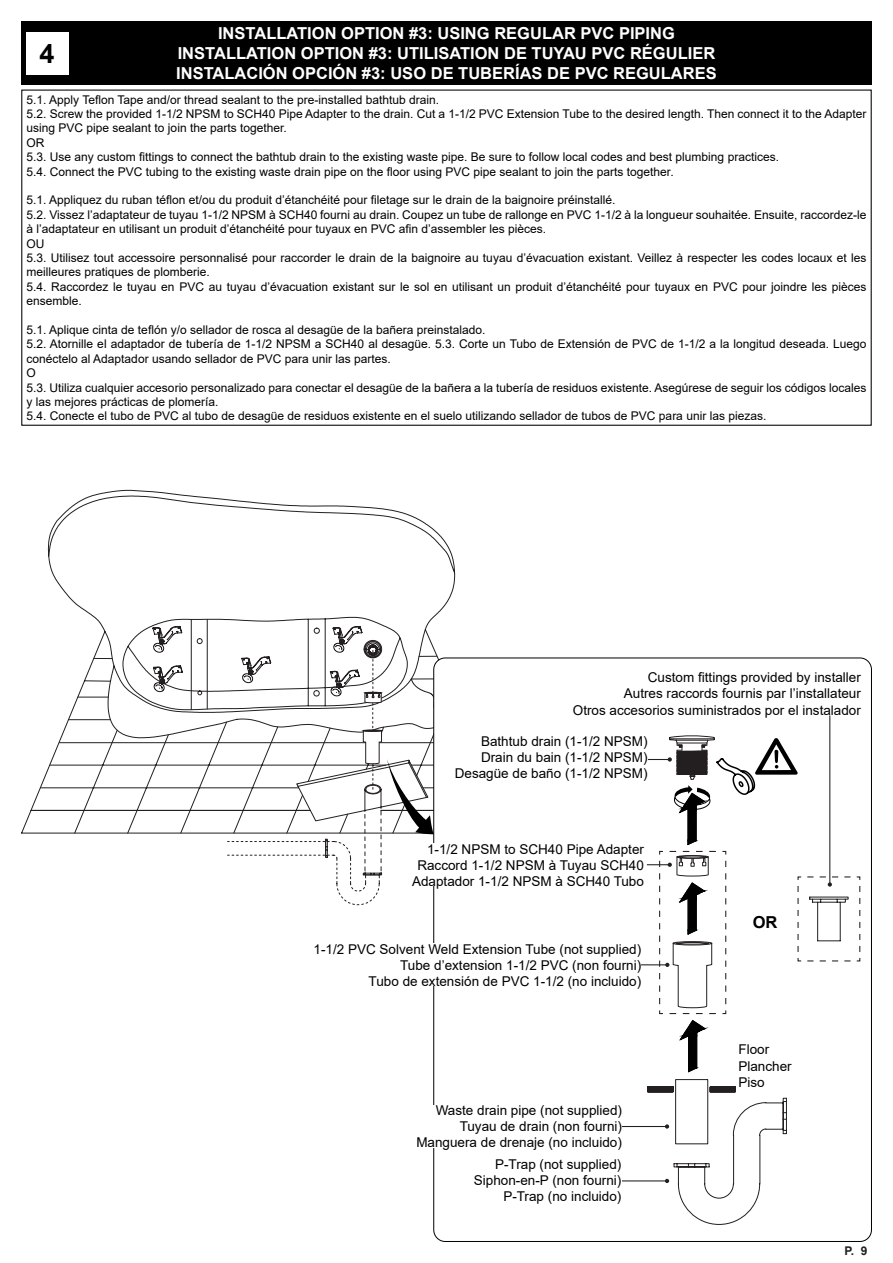
<style>
.page{position:relative;width:893px;height:1263px;background:#fff}
.page>*{position:absolute;margin:0;border:0;box-sizing:border-box;transform-origin:0 0}
.t1{font:700 27px "Arial";color:#000}
.t2{font:700 16.5px "Arial";color:#fff}
.t3{font:700 16.5px "Arial";color:#000}
.t4{font:13.5px "Arial";color:#000}
.t5{font:12px/14.4px "Arial";color:#000}
.t6{font:700 12px "Arial";color:#231f20}
</style>
<div class="page">
<div style="left:21px;top:21px;width:851px;height:64px;background:#000"></div>
<div style="left:26px;top:32px;width:42px;height:42px;background:#fff"></div>
<svg style="left:21px;top:490px;width:434px;height:344px"></svg>
<svg style="left:30px;top:650px;width:412px;height:255px"></svg>
<hr style="left:207px;top:619px;width:1px;height:90px;background:#231f20">
<hr style="left:191px;top:619px;width:1px;height:91px;background:#231f20">
<div style="left:434px;top:658px;width:437px;height:583px;background:#fff;border-radius:12px"></div>
<div style="left:675px;top:1079px;width:33px;height:65px;border:1px solid #231f20"></div>
<svg style="left:680px;top:1020px;width:25px;height:52px"></svg>
<hr style="left:638px;top:759px;width:32px;height:1px;background:#231f20">
<svg style="left:668px;top:735px;width:130px;height:109px"></svg>
<hr style="left:635px;top:964px;width:32px;height:1px;background:#231f20">
<svg style="left:152px;top:626px;width:31px;height:27px"></svg>
<svg style="left:332px;top:626px;width:31px;height:27px"></svg>
<svg style="left:153px;top:665px;width:30px;height:27px"></svg>
<svg style="left:241px;top:656px;width:31px;height:27px"></svg>
<svg style="left:647px;top:850px;width:80px;height:164px"></svg>
<div style="left:673px;top:941px;width:39px;height:4px;border:1px solid #231f20;border-radius:50%"></div>
<div style="left:676px;top:942px;width:33px;height:2px;border:1px solid #231f20;border-radius:50%"></div>
<svg style="left:325px;top:669px;width:108px;height:204px"></svg>
<hr style="left:829px;top:715px;width:1px;height:169px;background:#231f20">
<svg style="left:797px;top:876px;width:64px;height:86px"></svg>
<hr style="left:620px;top:1126px;width:47px;height:1px;background:#231f20">
<hr style="left:620px;top:1180px;width:47px;height:1px;background:#231f20">
<svg style="left:647px;top:1086px;width:140px;height:139px"></svg>
<div style="left:455px;top:736px;width:193px;height:42px;background:#fff"></div>
<div style="left:412px;top:844px;width:232px;height:42px;background:#fff"></div>
<div style="left:314px;top:944px;width:327px;height:42px;background:#fff"></div>
<div style="left:738px;top:1044px;width:54px;height:43px;background:#fff"></div>
<p class="t2" style="left:218px;top:22px;width:458px">INSTALLATION OPTION #3: USING REGULAR PVC PIPING</p>
<p class="t2" style="left:178px;top:42px;width:539px">INSTALLATION OPTION #3: UTILISATION DE TUYAU PVC RÉGULIER</p>
<p class="t2" style="left:176px;top:62px;width:542px">INSTALACIÓN OPCIÓN #3: USO DE TUBERÍAS DE PVC REGULARES</p>
<p class="t5" style="left:27px;top:92px;width:414px">5.1. Apply Teflon Tape and/or thread sealant to the pre-installed bathtub drain.</p>
<p class="t5" style="left:27px;top:107px;width:841px">5.2. Screw the provided 1-1/2 NPSM to SCH40 Pipe Adapter to the drain. Cut a 1-1/2 PVC Extension Tube to the desired length. Then connect it to the Adapter using PVC pipe sealant to join the parts together.</p>
<p class="t5" style="left:27px;top:135px;width:19px">OR</p>
<p class="t5" style="left:27px;top:150px;width:754px">5.3. Use any custom fittings to connect the bathtub drain to the existing waste pipe. Be sure to follow local codes and best plumbing practices.</p>
<p class="t5" style="left:27px;top:164px;width:649px">5.4. Connect the PVC tubing to the existing waste drain pipe on the floor using PVC pipe sealant to join the parts together.</p>
<p class="t5" style="left:27px;top:193px;width:590px">5.1. Appliquez du ruban téflon et/ou du produit d’étanchéité pour filetage sur le drain de la baignoire préinstallé.</p>
<p class="t5" style="left:27px;top:207px;width:841px">5.2. Vissez l’adaptateur de tuyau 1-1/2 NPSM à SCH40 fourni au drain. Coupez un tube de rallonge en PVC 1-1/2 à la longueur souhaitée. Ensuite, raccordez-le à l’adaptateur en utilisant un produit d’étanchéité pour tuyaux en PVC afin d’assembler les pièces.</p>
<p class="t5" style="left:27px;top:236px;width:19px">OU</p>
<p class="t5" style="left:27px;top:251px;width:841px">5.3. Utilisez tout accessoire personnalisé pour raccorder le drain de la baignoire au tuyau d’évacuation existant. Veillez à respecter les codes locaux et les meilleures pratiques de plomberie.</p>
<p class="t5" style="left:27px;top:279px;width:841px">5.4. Raccordez le tuyau en PVC au tuyau d’évacuation existant sur le sol en utilisant un produit d’étanchéité pour tuyaux en PVC pour joindre les pièces ensemble.</p>
<p class="t5" style="left:27px;top:323px;width:460px">5.1. Aplique cinta de teflón y/o sellador de rosca al desagüe de la bañera preinstalado.</p>
<p class="t5" style="left:27px;top:337px;width:841px">5.2. Atornille el adaptador de tubería de 1-1/2 NPSM a SCH40 al desagüe. 5.3. Corte un Tubo de Extensión de PVC de 1-1/2 a la longitud deseada. Luego conéctelo al Adaptador usando sellador de PVC para unir las partes.</p>
<p class="t5" style="left:27px;top:366px;width:11px">O</p>
<p class="t5" style="left:27px;top:380px;width:841px">5.3. Utiliza cualquier accesorio personalizado para conectar el desagüe de la bañera a la tubería de residuos existente. Asegúrese de seguir los códigos locales y las mejores prácticas de plomería.</p>
<p class="t5" style="left:27px;top:409px;width:741px">5.4. Conecte el tubo de PVC al tubo de desagüe de residuos existente en el suelo utilizando sellador de tubos de PVC para unir las piezas.</p>
<p class="t1" style="left:40px;top:34px;width:17px">4</p>
<p class="t4" style="left:648px;top:668px;width:215px">Custom fittings provided by installer</p>
<p class="t4" style="left:624px;top:684px;width:239px">Autres raccords fournis par l’installateur</p>
<p class="t4" style="left:573px;top:700px;width:290px">Otros accesorios suministrados por el instalador</p>
<p class="t4" style="left:481px;top:732px;width:168px">Bathtub drain (1-1/2 NPSM)</p>
<p class="t4" style="left:481px;top:748px;width:168px">Drain du bain (1-1/2 NPSM)</p>
<p class="t4" style="left:455px;top:764px;width:194px">Desagüe de baño (1-1/2 NPSM)</p>
<p class="t4" style="left:427px;top:839px;width:218px">1-1/2 NPSM to SCH40 Pipe Adapter</p>
<p class="t4" style="left:417px;top:856px;width:228px">Raccord 1-1/2 NPSM à Tuyau SCH40</p>
<p class="t4" style="left:412px;top:872px;width:233px">Adaptador 1-1/2 NPSM à SCH40 Tubo</p>
<p class="t4" style="left:314px;top:939px;width:329px">1-1/2 PVC Solvent Weld Extension Tube (not supplied)</p>
<p class="t4" style="left:400px;top:956px;width:243px">Tube d’extension 1-1/2 PVC (non fourni)</p>
<p class="t4" style="left:369px;top:972px;width:274px">Tubo de extensión de PVC 1-1/2 (no incluido)</p>
<p class="t4" style="left:436px;top:1101px;width:188px">Waste drain pipe (not supplied)</p>
<p class="t4" style="left:460px;top:1117px;width:164px">Tuyau de drain (non fourni)</p>
<p class="t4" style="left:416px;top:1133px;width:207px">Manguera de drenaje (no incluido)</p>
<p class="t4" style="left:495px;top:1155px;width:128px">P-Trap (not supplied)</p>
<p class="t4" style="left:474px;top:1171px;width:149px">Siphon-en-P (non fourni)</p>
<p class="t4" style="left:503px;top:1187px;width:120px">P-Trap (no incluido)</p>
<p class="t3" style="left:753px;top:911px;width:26px">OR</p>
<p class="t4" style="left:738px;top:1040px;width:32px">Floor</p>
<p class="t4" style="left:738px;top:1056px;width:55px">Plancher</p>
<p class="t4" style="left:738px;top:1073px;width:28px">Piso</p>
<p class="t6" style="left:844px;top:1242px;width:25px">P. 9</p>
</div>
